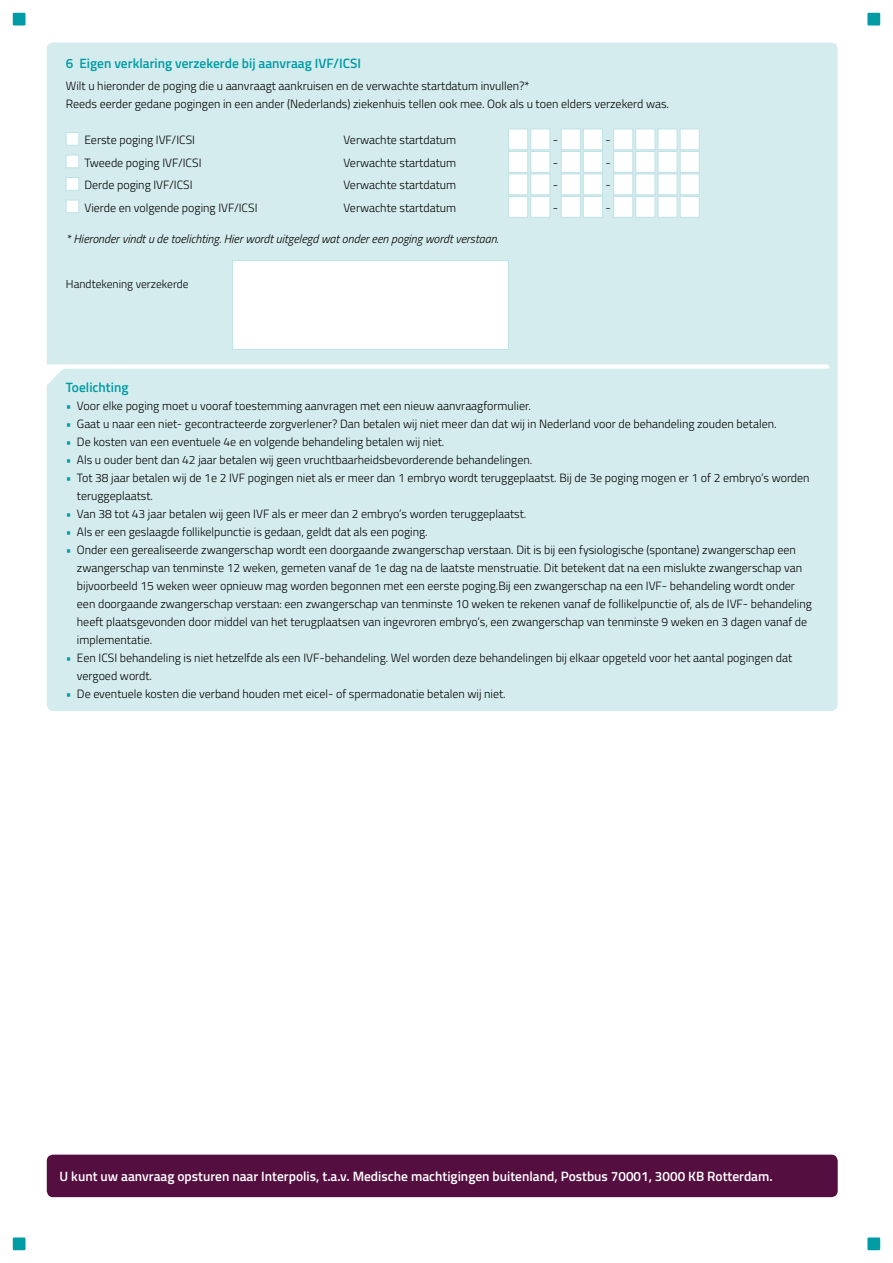
<style>
.page{position:relative;width:893px;height:1263px;background:#fff}
.page>*{position:absolute;margin:0;border:0;box-sizing:border-box;transform-origin:0 0}
.t1{font:600 13.5px "Titillium Web";color:#fff}
.t2{font:600 13.5px "Titillium Web";color:#009ba4}
.t3{font:300 12px/18px "Titillium Web";color:#000}
.t4{font:italic 300 12px "Titillium Web";color:#000}
.t5{font:300 11.55px "Titillium Web";color:#000}
.s1{color:#009ba4}
</style>
<div class="page">
<div style="left:47px;top:43px;width:791px;height:668px;background:#d5ecee;border-radius:6px"></div>
<div style="left:13px;top:13px;width:13px;height:13px;background:#009ba4"></div>
<div style="left:867px;top:13px;width:13px;height:13px;background:#009ba4"></div>
<div style="left:66px;top:132px;width:13px;height:14px;background:#fff;border:1px solid #bee2e6"></div>
<div style="left:508px;top:129px;width:20px;height:21px;background:#fff;border:1px solid #bee2e6"></div>
<div style="left:531px;top:129px;width:19px;height:21px;background:#fff;border:1px solid #bee2e6"></div>
<div style="left:561px;top:129px;width:19px;height:21px;background:#fff;border:1px solid #bee2e6"></div>
<div style="left:583px;top:129px;width:20px;height:21px;background:#fff;border:1px solid #bee2e6"></div>
<div style="left:613px;top:129px;width:20px;height:21px;background:#fff;border:1px solid #bee2e6"></div>
<div style="left:636px;top:129px;width:19px;height:21px;background:#fff;border:1px solid #bee2e6"></div>
<div style="left:658px;top:129px;width:19px;height:21px;background:#fff;border:1px solid #bee2e6"></div>
<div style="left:680px;top:129px;width:19px;height:21px;background:#fff;border:1px solid #bee2e6"></div>
<div style="left:66px;top:155px;width:13px;height:13px;background:#fff;border:1px solid #bee2e6"></div>
<div style="left:508px;top:151px;width:20px;height:21px;background:#fff;border:1px solid #bee2e6"></div>
<div style="left:531px;top:151px;width:19px;height:21px;background:#fff;border:1px solid #bee2e6"></div>
<div style="left:561px;top:151px;width:19px;height:21px;background:#fff;border:1px solid #bee2e6"></div>
<div style="left:583px;top:151px;width:20px;height:21px;background:#fff;border:1px solid #bee2e6"></div>
<div style="left:613px;top:151px;width:20px;height:21px;background:#fff;border:1px solid #bee2e6"></div>
<div style="left:636px;top:151px;width:19px;height:21px;background:#fff;border:1px solid #bee2e6"></div>
<div style="left:658px;top:151px;width:19px;height:21px;background:#fff;border:1px solid #bee2e6"></div>
<div style="left:680px;top:151px;width:19px;height:21px;background:#fff;border:1px solid #bee2e6"></div>
<div style="left:66px;top:177px;width:13px;height:14px;background:#fff;border:1px solid #bee2e6"></div>
<div style="left:508px;top:174px;width:20px;height:21px;background:#fff;border:1px solid #bee2e6"></div>
<div style="left:531px;top:174px;width:19px;height:21px;background:#fff;border:1px solid #bee2e6"></div>
<div style="left:561px;top:174px;width:19px;height:21px;background:#fff;border:1px solid #bee2e6"></div>
<div style="left:583px;top:174px;width:20px;height:21px;background:#fff;border:1px solid #bee2e6"></div>
<div style="left:613px;top:174px;width:20px;height:21px;background:#fff;border:1px solid #bee2e6"></div>
<div style="left:636px;top:174px;width:19px;height:21px;background:#fff;border:1px solid #bee2e6"></div>
<div style="left:658px;top:174px;width:19px;height:21px;background:#fff;border:1px solid #bee2e6"></div>
<div style="left:680px;top:174px;width:19px;height:21px;background:#fff;border:1px solid #bee2e6"></div>
<div style="left:66px;top:200px;width:13px;height:13px;background:#fff;border:1px solid #bee2e6"></div>
<div style="left:508px;top:196px;width:20px;height:22px;background:#fff;border:1px solid #bee2e6"></div>
<div style="left:531px;top:196px;width:19px;height:22px;background:#fff;border:1px solid #bee2e6"></div>
<div style="left:561px;top:196px;width:19px;height:22px;background:#fff;border:1px solid #bee2e6"></div>
<div style="left:583px;top:196px;width:20px;height:22px;background:#fff;border:1px solid #bee2e6"></div>
<div style="left:613px;top:196px;width:20px;height:22px;background:#fff;border:1px solid #bee2e6"></div>
<div style="left:636px;top:196px;width:19px;height:22px;background:#fff;border:1px solid #bee2e6"></div>
<div style="left:658px;top:196px;width:19px;height:22px;background:#fff;border:1px solid #bee2e6"></div>
<div style="left:680px;top:196px;width:19px;height:22px;background:#fff;border:1px solid #bee2e6"></div>
<div style="left:232px;top:260px;width:277px;height:90px;background:#fff;border:1px solid #bee2e6"></div>
<div style="left:867px;top:1237px;width:13px;height:13px;background:#009ba4"></div>
<div style="left:13px;top:1237px;width:13px;height:13px;background:#009ba4"></div>
<div style="left:47px;top:1154px;width:791px;height:43px;background:#550e40;border-radius:6px"></div>
<svg style="left:47px;top:364px;width:782px;height:21px"></svg>
<p class="t2" style="left:66px;top:53px;width:297px">6 Eigen verklaring verzekerde bij aanvraag IVF/ICSI</p>
<p class="t3" style="left:66px;top:76px;width:605px">Wilt u hieronder de poging die u aanvraagt aankruisen en de verwachte startdatum invullen?*<br>Reeds eerder gedane pogingen in een ander (Nederlands) ziekenhuis tellen ook mee. Ook als u toen elders verzekerd was.</p>
<p class="t3" style="left:84px;top:130px;width:112px">Eerste poging IVF/ICSI</p>
<p class="t3" style="left:343px;top:130px;width:114px">Verwachte startdatum</p>
<p class="t3" style="left:553px;top:130px;width:7px">-</p>
<p class="t3" style="left:605px;top:130px;width:7px">-</p>
<p class="t3" style="left:84px;top:153px;width:119px">Tweede poging IVF/ICSI</p>
<p class="t3" style="left:343px;top:153px;width:114px">Verwachte startdatum</p>
<p class="t3" style="left:553px;top:153px;width:7px">-</p>
<p class="t3" style="left:605px;top:153px;width:7px">-</p>
<p class="t3" style="left:84px;top:175px;width:110px">Derde poging IVF/ICSI</p>
<p class="t3" style="left:343px;top:175px;width:114px">Verwachte startdatum</p>
<p class="t3" style="left:553px;top:175px;width:7px">-</p>
<p class="t3" style="left:605px;top:175px;width:7px">-</p>
<p class="t3" style="left:84px;top:198px;width:175px">Vierde en volgende poging IVF/ICSI</p>
<p class="t3" style="left:343px;top:198px;width:114px">Verwachte startdatum</p>
<p class="t3" style="left:553px;top:198px;width:7px">-</p>
<p class="t3" style="left:605px;top:198px;width:7px">-</p>
<p class="t4" style="left:66px;top:230px;width:434px">* Hieronder vindt u de toelichting. Hier wordt uitgelegd wat onder een poging wordt verstaan.</p>
<p class="t5" style="left:66px;top:276px;width:124px">Handtekening verzekerde</p>
<p class="t2" style="left:66px;top:377px;width:64px">Toelichting</p>
<p class="t3" style="left:66px;top:396px;width:467px"><span class="s1">•</span> Voor elke poging moet u vooraf toestemming aanvragen met een nieuw aanvraagformulier.</p>
<p class="t3" style="left:66px;top:414px;width:712px"><span class="s1">•</span> Gaat u naar een niet- gecontracteerde zorgverlener? Dan betalen wij niet meer dan dat wij in Nederland voor de behandeling zouden betalen.</p>
<p class="t3" style="left:66px;top:432px;width:380px"><span class="s1">•</span> De kosten van een eventuele 4e en volgende behandeling betalen wij niet.</p>
<p class="t3" style="left:66px;top:450px;width:468px"><span class="s1">•</span> Als u ouder bent dan 42 jaar betalen wij geen vruchtbaarheidsbevorderende behandelingen.</p>
<p class="t3" style="left:77px;top:468px;width:734px;text-indent:-11px"><span class="s1">•</span> Tot 38 jaar betalen wij de 1e 2 IVF pogingen niet als er meer dan 1 embryo wordt teruggeplaatst. Bij de 3e poging mogen er 1 of 2 embryo’s worden teruggeplaatst.</p>
<p class="t3" style="left:66px;top:504px;width:462px"><span class="s1">•</span> Van 38 tot 43 jaar betalen wij geen IVF als er meer dan 2 embryo’s worden teruggeplaatst.</p>
<p class="t3" style="left:66px;top:522px;width:363px"><span class="s1">•</span> Als er een geslaagde follikelpunctie is gedaan, geldt dat als een poging.</p>
<p class="t3" style="left:77px;top:540px;width:736px;text-indent:-11px"><span class="s1">•</span> Onder een gerealiseerde zwangerschap wordt een doorgaande zwangerschap verstaan. Dit is bij een fysiologische (spontane) zwangerschap een zwangerschap van tenminste 12 weken, gemeten vanaf de 1e dag na de laatste menstruatie. Dit betekent dat na een mislukte zwangerschap van bijvoorbeeld 15 weken weer opnieuw mag worden begonnen met een eerste poging.Bij een zwangerschap na een IVF- behandeling wordt onder een doorgaande zwangerschap verstaan: een zwangerschap van tenminste 10 weken te rekenen vanaf de follikelpunctie of, als de IVF- behandeling heeft plaatsgevonden door middel van het terugplaatsen van ingevroren embryo’s, een zwangerschap van tenminste 9 weken en 3 dagen vanaf de implementatie.</p>
<p class="t3" style="left:77px;top:648px;width:717px;text-indent:-11px"><span class="s1">•</span> Een ICSI behandeling is niet hetzelfde als een IVF-behandeling. Wel worden deze behandelingen bij elkaar opgeteld voor het aantal pogingen dat vergoed wordt.</p>
<p class="t3" style="left:66px;top:684px;width:441px"><span class="s1">•</span> De eventuele kosten die verband houden met eicel- of spermadonatie betalen wij niet.</p>
<p class="t1" style="left:60px;top:1166px;width:715px">U kunt uw aanvraag opsturen naar Interpolis, t.a.v. Medische machtigingen buitenland, Postbus 70001, 3000 KB Rotterdam.</p>
</div>
